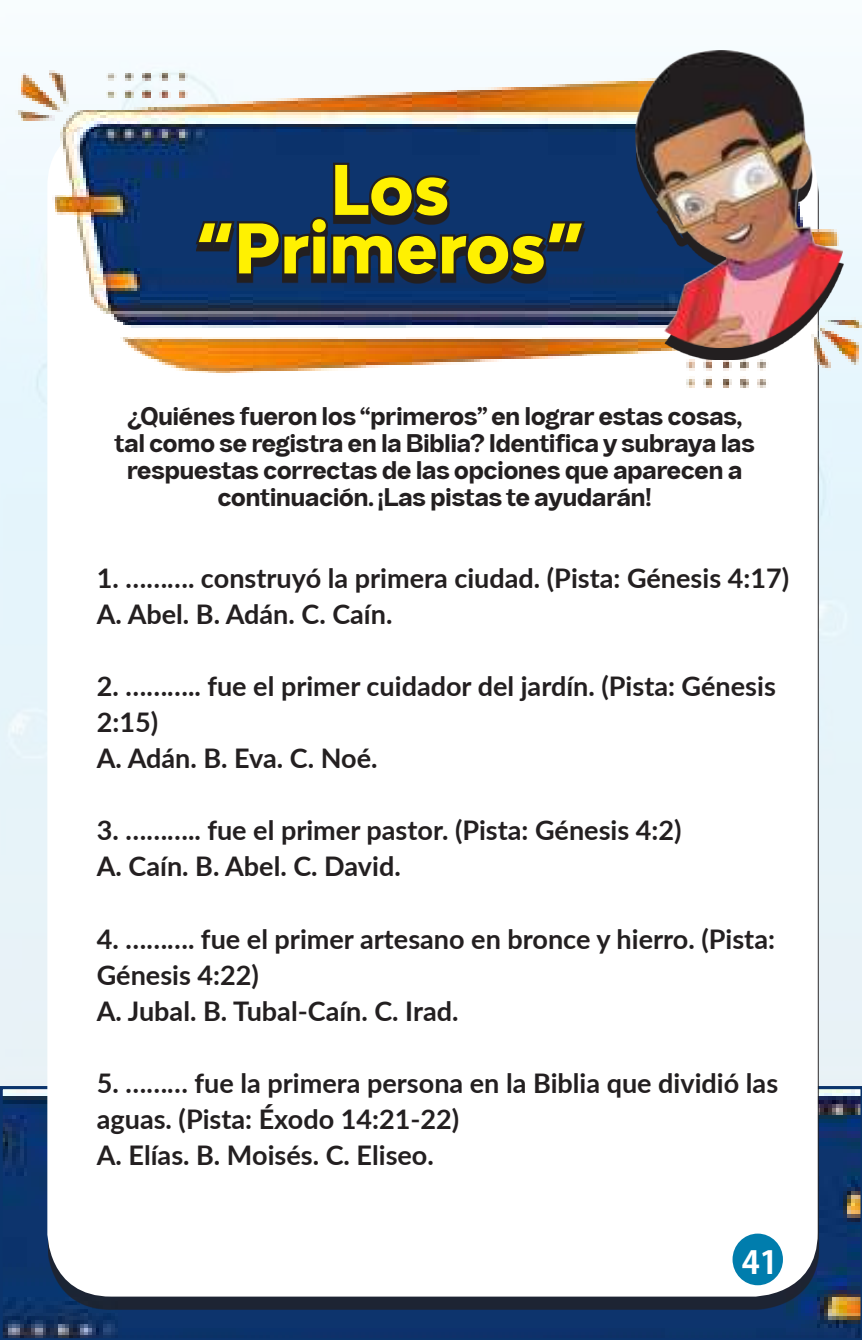
<style>
.page{position:relative;width:862px;height:1340px;background:#fff}
.page>*{position:absolute;margin:0;border:0;box-sizing:border-box;transform-origin:0 0}
.t1{font:800 67.5px/58.5px "Bw Modelica SS01";color:#fff101;text-align:center}
.t2{font:700 31.5px "Koz Go Pr 6 N";color:#fff}
.t3{font:700 27px/36px "Lato";color:#231f20}
.t4{font:800 22.5px/27px "Bw Fusiona DEMO 58";color:#231f20;text-align:center}
</style>
<div class="page">
<div style="left:1px;top:394px;width:860px;height:692px;background:#e6f3f9"></div>
<svg style="left:0;top:1086px;width:861px;height:253px;background:#193662"></svg>
<div style="left:47px;top:123px;width:770px;height:1173px;background:#fff;border-radius:64px"></div>
<img style="left:0;top:50px;width:861px;height:344px">
<svg style="left:635px;top:63px;width:208px;height:297px"></svg>
<img style="left:634px;top:51px;width:208px;height:297px">
<svg style="left:196px;top:278px;width:389px;height:5px;background:#182946"></svg>
<svg style="left:192px;top:160px;width:395px;height:118px;background:#152b4f"></svg>
<div style="left:732px;top:1233px;width:50px;height:52px;background:#007dad;border-radius:50%"></div>
<h1 class="t1" style="left:196px;top:159px;width:388px">Los “Primeros”</h1>
<p class="t4" style="left:115px;top:403px;width:641px">¿Quiénes fueron los “primeros” en lograr estas cosas, tal como se registra en la Biblia? Identifica y subraya las respuestas correctas de las opciones que aparecen a continuación. ¡Las pistas te ayudarán!</p>
<p class="t3" style="left:97px;top:559px;width:693px">1. ………. construyó la primera ciudad. (Pista: Génesis 4:17)<br>A. Abel. B. Adán. C. Caín.</p>
<p class="t3" style="left:97px;top:667px;width:680px">2. ……….. fue el primer cuidador del jardín. (Pista: Génesis<br>2:15)<br>A. Adán. B. Eva. C. Noé.</p>
<p class="t3" style="left:97px;top:811px;width:586px">3. ……….. fue el primer pastor. (Pista: Génesis 4:2)<br>A. Caín. B. Abel. C. David.</p>
<p class="t3" style="left:97px;top:919px;width:679px">4. ………. fue el primer artesano en bronce y hierro. (Pista:<br>Génesis 4:22)<br>A. Jubal. B. Tubal-Caín. C. Irad.</p>
<p class="t3" style="left:97px;top:1063px;width:682px">5. ……… fue la primera persona en la Biblia que dividió las aguas. (Pista: Éxodo 14:21-22)<br>A. Elías. B. Moisés. C. Eliseo.</p>
<p class="t2" style="left:741px;top:1244px;width:38px">41</p>
</div>
